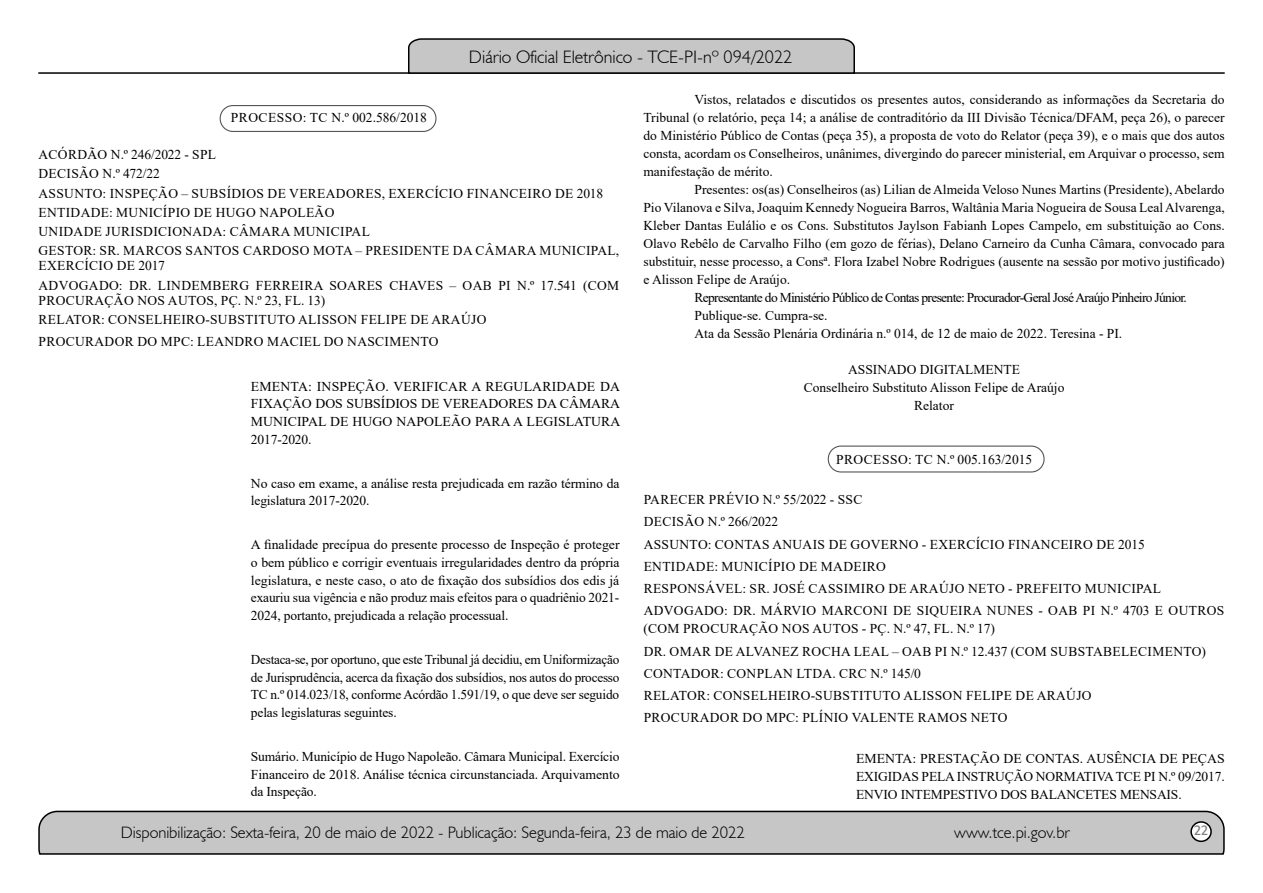
<style>
.page{position:relative;width:1263px;height:893px;background:#fff}
.page>*{position:absolute;margin:0;border:0;box-sizing:border-box;transform-origin:0 0}
.t1{font:300 18px "Humanist 521 BT";color:#000}
.t2{font:300 16.5px "Humanist 521 BT";color:#000}
.t3{font:15px "Estrangelo Edessa";color:#808080}
.t4{font:13.5px/17.7px "Times New Roman";color:#000;text-align:justify}
.t5{font:13.5px/22.2px "Times New Roman";letter-spacing:.025em;color:#000}
.t6{font:13.5px "Times New Roman";letter-spacing:-.05em;color:#000}
.t7{font:13.5px "Times New Roman";letter-spacing:.035em;color:#000}
</style>
<div class="page">
<svg style="left:38px;top:810px;width:1187px;height:45px;background:#b9b9b9"></svg>
<div style="left:1191px;top:822px;width:20px;height:19px;background:#fff;border-radius:50%"></div>
<div style="left:1190px;top:821px;width:22px;height:21px;border:2px solid #000;border-radius:50%"></div>
<hr style="left:38px;top:72px;width:1187px;height:2px;background:#000">
<svg style="left:407px;top:38px;width:449px;height:36px;background:#b4b4b4"></svg>
<div style="left:220px;top:105px;width:216px;height:27px;border:1px solid #575756;border-radius:13px"></div>
<div style="left:828px;top:446px;width:216px;height:27px;border:1px solid #575756;border-radius:13px"></div>
<h1 class="t1" style="left:469px;top:46px;width:325px">Diário Oficial Eletrônico - TCE-PI-nº 094/2022</h1>
<p class="t7" style="left:231px;top:108px;width:198px">PROCESSO: TC N.º 002.586/2018</p>
<p class="t5" style="left:39px;top:144px;width:582px;line-height:19.2px">ACÓRDÃO N.º 246/2022 - SPL<br>DECISÃO N.º 472/22<br>ASSUNTO: INSPEÇÃO – SUBSÍDIOS DE VEREADORES, EXERCÍCIO FINANCEIRO DE 2018<br>ENTIDADE: MUNICÍPIO DE HUGO NAPOLEÃO<br>UNIDADE JURISDICIONADA: CÂMARA MUNICIPAL<br>GESTOR: SR. MARCOS SANTOS CARDOSO MOTA – PRESIDENTE DA CÂMARA MUNICIPAL,</p>
<p class="t5" style="left:39px;top:256px;width:582px;line-height:19.2px">EXERCÍCIO DE 2017<br>ADVOGADO: DR. LINDEMBERG FERREIRA SOARES CHAVES – OAB PI N.º 17.541 (COM</p>
<p class="t5" style="left:39px;top:290px;width:449px;line-height:19.2px">PROCURAÇÃO NOS AUTOS, PÇ. N.º 23, FL. 13)<br>RELATOR: CONSELHEIRO-SUBSTITUTO ALISSON FELIPE DE ARAÚJO</p>
<p class="t5" style="left:39px;top:330px;width:402px">PROCURADOR DO MPC: LEANDRO MACIEL DO NASCIMENTO</p>
<p class="t4" style="left:251px;top:377px;width:371px">EMENTA: INSPEÇÃO. VERIFICAR A REGULARIDADE DA FIXAÇÃO DOS SUBSÍDIOS DE VEREADORES DA CÂMARA MUNICIPAL DE HUGO NAPOLEÃO PARA A LEGISLATURA 2017-2020.</p>
<p class="t4" style="left:251px;top:474px;width:370px">No caso em exame, a análise resta prejudicada em razão término da legislatura 2017-2020.</p>
<p class="t4" style="left:251px;top:535px;width:370px">A finalidade precípua do presente processo de Inspeção é proteger o bem público e corrigir eventuais irregularidades dentro da própria legislatura, e neste caso, o ato de fixação dos subsídios dos edis já exauriu sua vigência e não produz mais efeitos para o quadriênio 2021- 2024, portanto, prejudicada a relação processual.</p>
<p class="t4" style="left:251px;top:650px;width:370px">Destaca-se, por oportuno, que este Tribunal já decidiu, em Uniformização de Jurisprudência, acerca da fixação dos subsídios, nos autos do processo TC n.º 014.023/18, conforme Acórdão 1.591/19, o que deve ser seguido pelas legislaturas seguintes.</p>
<p class="t4" style="left:251px;top:747px;width:370px">Sumário. Município de Hugo Napoleão. Câmara Municipal. Exercício Financeiro de 2018. Análise técnica circunstanciada. Arquivamento da Inspeção.</p>
<p class="t4" style="left:643px;top:90px;width:583px;text-indent:51px">Vistos, relatados e discutidos os presentes autos, considerando as informações da Secretaria do Tribunal (o relatório, peça 14; a análise de contraditório da III Divisão Técnica/DFAM, peça 26), o parecer do Ministério Público de Contas (peça 35), a proposta de voto do Relator (peça 39), e o mais que dos autos consta, acordam os Conselheiros, unânimes, divergindo do parecer ministerial, em Arquivar o processo, sem manifestação de mérito.</p>
<p class="t4" style="left:694px;top:180px;width:532px">Presentes: os(as) Conselheiros (as) Lilian de Almeida Veloso Nunes Martins (Presidente), Abelardo</p>
<p class="t4" style="left:643px;top:198px;width:583px">Pio Vilanova e Silva, Joaquim Kennedy Nogueira Barros, Waltânia Maria Nogueira de Sousa Leal Alvarenga,</p>
<p class="t4" style="left:643px;top:216px;width:583px">Kleber Dantas Eulálio e os Cons. Substitutos Jaylson Fabianh Lopes Campelo, em substituição ao Cons.</p>
<p class="t4" style="left:643px;top:234px;width:583px">Olavo Rebêlo de Carvalho Filho (em gozo de férias), Delano Carneiro da Cunha Câmara, convocado para</p>
<p class="t4" style="left:643px;top:252px;width:583px">substituir, nesse processo, a Consª. Flora Izabel Nobre Rodrigues (ausente na sessão por motivo justificado)</p>
<p class="t4" style="left:643px;top:270px;width:148px">e Alisson Felipe de Araújo.</p>
<p class="t6" style="left:694px;top:288px;width:494px">Representante do Ministério Público de Contas presente: Procurador-Geral José Araújo Pinheiro Júnior.</p>
<p class="t4" style="left:694px;top:306px;width:135px">Publique-se. Cumpra-se.</p>
<p class="t4" style="left:694px;top:324px;width:429px">Ata da Sessão Plenária Ordinária n.º 014, de 12 de maio de 2022. Teresina - PI.</p>
<p class="t4" style="left:804px;top:360px;width:262px;text-align:center">ASSINADO DIGITALMENTE<br>Conselheiro Substituto Alisson Felipe de Araújo<br>Relator</p>
<p class="t7" style="left:836px;top:450px;width:198px">PROCESSO: TC N.º 005.163/2015</p>
<p class="t5" style="left:644px;top:488px;width:582px">PARECER PRÉVIO N.º 55/2022 - SSC<br>DECISÃO N.º 266/2022<br>ASSUNTO: CONTAS ANUAIS DE GOVERNO - EXERCÍCIO FINANCEIRO DE 2015<br>ENTIDADE: MUNICÍPIO DE MADEIRO<br>RESPONSÁVEL: SR. JOSÉ CASSIMIRO DE ARAÚJO NETO - PREFEITO MUNICIPAL ADVOGADO: DR. MÁRVIO MARCONI DE SIQUEIRA NUNES - OAB PI N.º 4703 E OUTROS</p>
<p class="t5" style="left:643px;top:617px;width:564px">(COM PROCURAÇÃO NOS AUTOS - PÇ. N.º 47, FL. N.º 17)<br>DR. OMAR DE ALVANEZ ROCHA LEAL – OAB PI N.º 12.437 (COM SUBSTABELECIMENTO)<br>CONTADOR: CONPLAN LTDA. CRC N.º 145/0<br>RELATOR: CONSELHEIRO-SUBSTITUTO ALISSON FELIPE DE ARAÚJO<br>PROCURADOR DO MPC: PLÍNIO VALENTE RAMOS NETO</p>
<p class="t4" style="left:856px;top:749px;width:370px">EMENTA: PRESTAÇÃO DE CONTAS. AUSÊNCIA DE PEÇAS EXIGIDAS PELA INSTRUÇÃO NORMATIVA TCE PI N.º 09/2017.<br>ENVIO INTEMPESTIVO DOS BALANCETES MENSAIS.</p>
<p class="t2" style="left:121px;top:822px;width:626px">Disponibilização: Sexta-feira, 20 de maio de 2022 - Publicação: Segunda-feira, 23 de maio de 2022</p>
<p class="t2" style="left:954px;top:822px;width:117px">www.tce.pi.gov.br</p>
<p class="t3" style="left:1194px;top:823px;width:16px">22</p>
</div>
